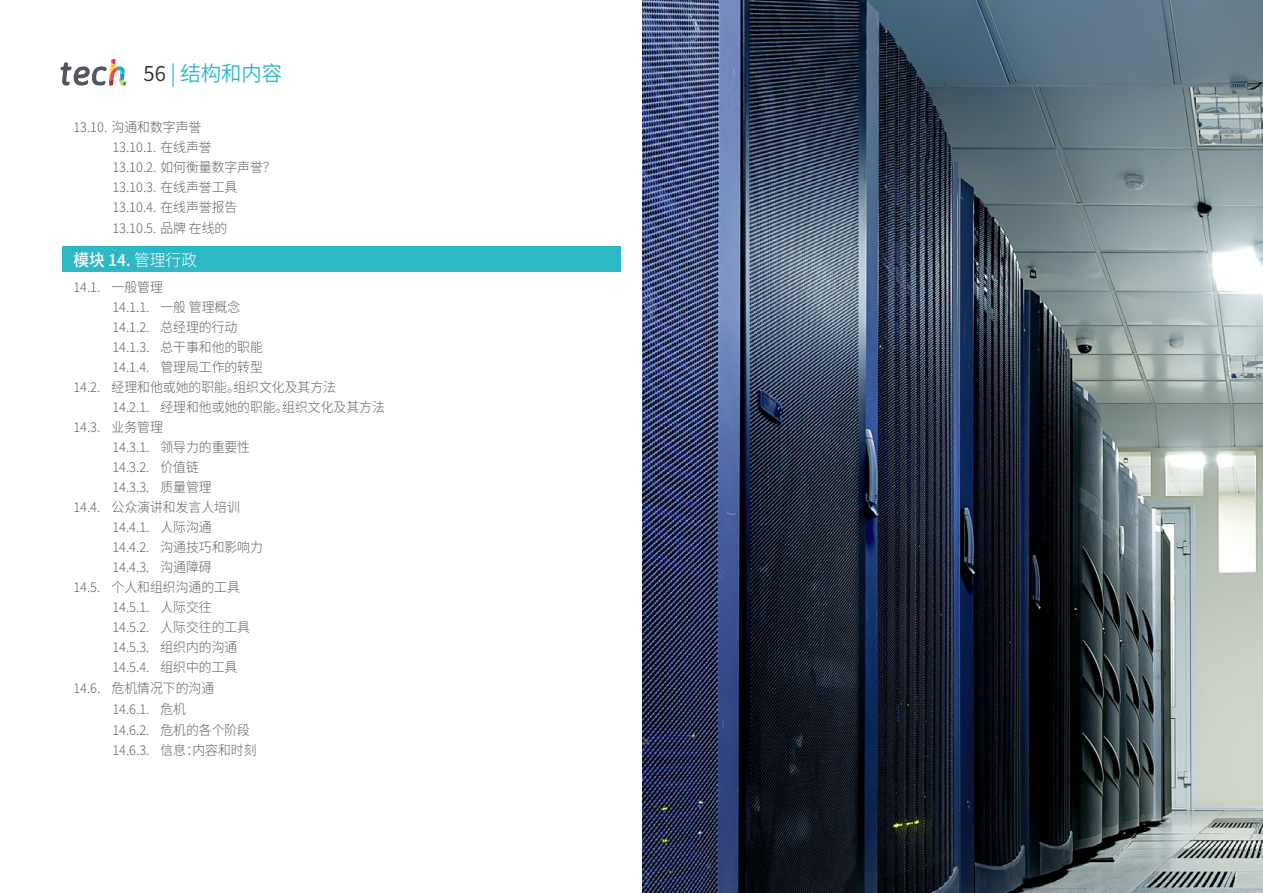
<style>
.page{position:relative;width:1263px;height:893px;background:#fff}
.page>*{position:absolute;margin:0;border:0;box-sizing:border-box;transform-origin:0 0}
.t1{font:21px "Source Han Sans CN";color:#2db8c5}
.t2{font:500 16.5px "Source Han Sans CN";color:#fff;scale:.95 1}
.t3{font:300 13.5px/20.1px "Source Han Sans CN";color:#61646a;scale:.95 1}
.s1{color:#312e20}
.s2{font-weight:300}
</style>
<div class="page">
<div style="left:62px;top:246px;width:559px;height:26px;background:#2db8c5"></div>
<img style="left:642px;top:0;width:621px;height:893px">
<svg style="left:61px;top:59px;width:65px;height:27px"></svg>
<h1 class="t1" style="left:144px;top:61px;width:140px"><span class="s1">56</span> | 结构和内容</h1>
<p class="t3" style="left:112px;top:117px;width:174px;text-indent:-39px">13.10. 沟通和数字声誉<br>13.10.1. 在线声誉<br>13.10.2. 如何衡量数字声誉？<br>13.10.3. 在线声誉工具<br>13.10.4. 在线声誉报告<br>13.10.5. 品牌 在线的</p>
<p class="t2" style="left:73px;top:250px;width:132px">模块 14. <span class="s2">管理行政</span></p>
<p class="t3" style="left:73px;top:277px;width:96px">14.1. 一般管理</p>
<p class="t3" style="left:112px;top:297px;width:136px">14.1.1. 一般 管理概念</p>
<p class="t3" style="left:112px;top:317px;width:133px">14.1.2. 总经理的行动</p>
<p class="t3" style="left:112px;top:337px;width:160px">14.1.3. 总干事和他的职能</p>
<p class="t3" style="left:112px;top:358px;width:160px">14.1.4. 管理局工作的转型</p>
<p class="t3" style="left:73px;top:378px;width:278px">14.2. 经理和他或她的职能。组织文化及其方法</p>
<p class="t3" style="left:112px;top:398px;width:288px">14.2.1. 经理和他或她的职能。组织文化及其方法</p>
<p class="t3" style="left:73px;top:418px;width:96px">14.3. 业务管理</p>
<p class="t3" style="left:112px;top:438px;width:147px">14.3.1. 领导力的重要性</p>
<p class="t3" style="left:112px;top:458px;width:93px">14.3.2. 价值链</p>
<p class="t3" style="left:112px;top:478px;width:106px">14.3.3. 质量管理</p>
<p class="t3" style="left:73px;top:498px;width:177px">14.4. 公众演讲和发言人培训</p>
<p class="t3" style="left:112px;top:518px;width:106px">14.4.1. 人际沟通</p>
<p class="t3" style="left:112px;top:538px;width:160px">14.4.2. 沟通技巧和影响力</p>
<p class="t3" style="left:112px;top:558px;width:106px">14.4.3. 沟通障碍</p>
<p class="t3" style="left:73px;top:578px;width:177px">14.5. 个人和组织沟通的工具</p>
<p class="t3" style="left:112px;top:598px;width:106px">14.5.1. 人际交往</p>
<p class="t3" style="left:112px;top:618px;width:147px">14.5.2. 人际交往的工具</p>
<p class="t3" style="left:112px;top:638px;width:133px">14.5.3. 组织内的沟通</p>
<p class="t3" style="left:112px;top:658px;width:133px">14.5.4. 组织中的工具</p>
<p class="t3" style="left:73px;top:678px;width:150px">14.6. 危机情况下的沟通</p>
<p class="t3" style="left:112px;top:699px;width:79px">14.6.1. 危机</p>
<p class="t3" style="left:112px;top:720px;width:147px">14.6.2. 危机的各个阶段</p>
<p class="t3" style="left:112px;top:741px;width:153px">14.6.3. 信息：内容和时刻</p>
</div>
